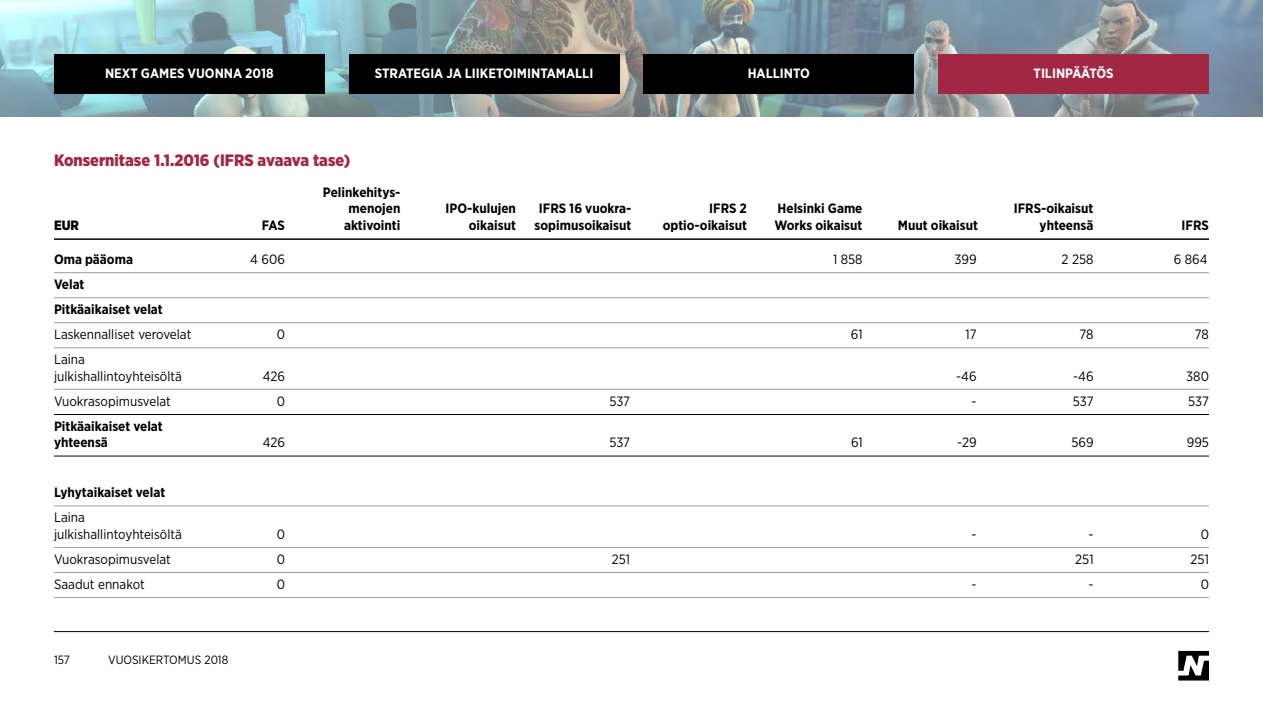
<style>
.page{position:relative;width:1263px;height:711px;background:#fff}
.page>*{position:absolute;margin:0;border:0;box-sizing:border-box;transform-origin:0 0}
.t1{font:900 16.5px "Gotham Narrow";color:#a02842}
.t2{font:700 13.5px/16.5px "Gotham Narrow";color:#000;text-align:right}
.t3{font:13.5px/16.5px "Gotham Narrow";color:#000}
.t4{font:700 13.5px "Gotham Narrow";color:#fff}
.t5{font:900 13.5px "Gotham Narrow";color:#000}
.t6{font:12px "Gotham Narrow";color:#000}
</style>
<div class="page">
<hr style="left:54px;top:631px;width:1155px;height:1px;background:#000">
<svg style="left:1178px;top:650px;width:31px;height:30px"></svg>
<img style="left:0;top:0;width:1263px;height:116px">
<hr style="left:54px;top:272px;width:1155px;height:1px;background:#9d9d9c">
<hr style="left:54px;top:297px;width:1155px;height:1px;background:#9d9d9c">
<hr style="left:54px;top:322px;width:1155px;height:1px;background:#9d9d9c">
<hr style="left:54px;top:347px;width:1155px;height:1px;background:#9d9d9c">
<hr style="left:54px;top:389px;width:1155px;height:1px;background:#9d9d9c">
<hr style="left:54px;top:414px;width:1155px;height:1px;background:#000">
<hr style="left:54px;top:455px;width:1155px;height:1px;background:#000">
<hr style="left:54px;top:505px;width:1155px;height:1px;background:#9d9d9c">
<hr style="left:54px;top:547px;width:1155px;height:1px;background:#9d9d9c">
<hr style="left:54px;top:572px;width:1155px;height:1px;background:#9d9d9c">
<hr style="left:54px;top:597px;width:1155px;height:1px;background:#9d9d9c">
<hr style="left:54px;top:238px;width:1155px;height:2px;background:#000">
<div style="left:938px;top:54px;width:271px;height:39px;background:#a02842"></div>
<div style="left:54px;top:54px;width:271px;height:39px;background:#000"></div>
<div style="left:349px;top:54px;width:270px;height:39px;background:#000"></div>
<div style="left:643px;top:54px;width:271px;height:39px;background:#000"></div>
<p class="t4" style="left:105px;top:65px;width:170px">NEXT GAMES VUONNA 2018</p>
<p class="t4" style="left:375px;top:65px;width:220px">STRATEGIA JA LIIKETOIMINTAMALLI</p>
<p class="t4" style="left:748px;top:65px;width:64px">HALLINTO</p>
<p class="t4" style="left:1033px;top:65px;width:82px">TILINPÄÄTÖS</p>
<p class="t1" style="left:54px;top:149px;width:298px">Konsernitase 1.1.2016 (IFRS avaava tase)</p>
<p class="t2" style="left:323px;top:184px;width:79px">Pelinkehitys&shy;menojen</p>
<p class="t5" style="left:54px;top:216px;width:27px">EUR</p>
<p class="t2" style="left:262px;top:217px;width:25px">FAS</p>
<p class="t2" style="left:344px;top:217px;width:58px">aktivointi</p>
<p class="t2" style="left:446px;top:200px;width:72px">IPO-kulujen oikaisut</p>
<p class="t2" style="left:534px;top:200px;width:98px;text-align:center">IFRS 16 vuokra&shy;sopimusoikaisut</p>
<p class="t2" style="left:663px;top:200px;width:86px">IFRS 2 optio-oikaisut</p>
<p class="t2" style="left:774px;top:200px;width:90px;text-align:left">Helsinki Game<br>Works oikaisut</p>
<p class="t2" style="left:898px;top:217px;width:82px">Muut oikaisut</p>
<p class="t2" style="left:1014px;top:200px;width:81px">IFRS-oikaisut yhteensä</p>
<p class="t2" style="left:1181px;top:217px;width:29px">IFRS</p>
<p class="t2" style="left:54px;top:251px;width:81px">Oma pääoma</p>
<p class="t3" style="left:250px;top:250px;width:36px">4 606</p>
<p class="t3" style="left:833px;top:250px;width:31px">1 858</p>
<p class="t3" style="left:954px;top:250px;width:24px">399</p>
<p class="t3" style="left:1061px;top:250px;width:34px">2 258</p>
<p class="t3" style="left:1174px;top:250px;width:35px">6 864</p>
<p class="t2" style="left:54px;top:271px;width:110px;line-height:25px;text-align:left">Velat<br>Pitkäaikaiset velat</p>
<p class="t3" style="left:54px;top:326px;width:139px">Laskennalliset verovelat</p>
<p class="t3" style="left:277px;top:326px;width:10px">0</p>
<p class="t3" style="left:851px;top:326px;width:13px">61</p>
<p class="t3" style="left:965px;top:326px;width:13px">17</p>
<p class="t3" style="left:1079px;top:326px;width:16px">78</p>
<p class="t3" style="left:1195px;top:326px;width:16px">78</p>
<p class="t3" style="left:54px;top:351px;width:129px">Laina julkishallintoyhteisöltä</p>
<p class="t3" style="left:263px;top:367px;width:24px">426</p>
<p class="t3" style="left:956px;top:367px;width:22px">-46</p>
<p class="t3" style="left:1073px;top:367px;width:22px">-46</p>
<p class="t3" style="left:1186px;top:367px;width:24px">380</p>
<p class="t3" style="left:54px;top:392px;width:118px">Vuokrasopimusvelat</p>
<p class="t3" style="left:277px;top:392px;width:10px">0</p>
<p class="t3" style="left:609px;top:392px;width:22px">537</p>
<p class="t3" style="left:972px;top:392px;width:7px">-</p>
<p class="t3" style="left:1073px;top:392px;width:22px">537</p>
<p class="t3" style="left:1188px;top:392px;width:22px">537</p>
<p class="t2" style="left:54px;top:417px;width:110px;text-align:left">Pitkäaikaiset velat yhteensä</p>
<p class="t3" style="left:263px;top:434px;width:24px">426</p>
<p class="t3" style="left:609px;top:434px;width:22px">537</p>
<p class="t3" style="left:851px;top:434px;width:13px">61</p>
<p class="t3" style="left:957px;top:434px;width:21px">-29</p>
<p class="t3" style="left:1071px;top:434px;width:24px">569</p>
<p class="t3" style="left:1187px;top:434px;width:24px">995</p>
<p class="t2" style="left:54px;top:484px;width:113px">Lyhytaikaiset velat</p>
<p class="t3" style="left:54px;top:509px;width:129px">Laina julkishallintoyhteisöltä</p>
<p class="t3" style="left:277px;top:525px;width:10px">0</p>
<p class="t3" style="left:971px;top:525px;width:7px">-</p>
<p class="t3" style="left:1088px;top:525px;width:7px">-</p>
<p class="t3" style="left:1201px;top:525px;width:10px">0</p>
<p class="t3" style="left:54px;top:550px;width:118px">Vuokrasopimusvelat</p>
<p class="t3" style="left:277px;top:550px;width:10px">0</p>
<p class="t3" style="left:612px;top:550px;width:20px">251</p>
<p class="t3" style="left:1075px;top:550px;width:20px">251</p>
<p class="t3" style="left:1190px;top:550px;width:20px">251</p>
<p class="t3" style="left:54px;top:575px;width:92px">Saadut ennakot</p>
<p class="t3" style="left:277px;top:575px;width:10px">0</p>
<p class="t3" style="left:971px;top:575px;width:7px">-</p>
<p class="t3" style="left:1088px;top:575px;width:7px">-</p>
<p class="t3" style="left:1201px;top:575px;width:10px">0</p>
<p class="t6" style="left:54px;top:652px;width:17px">157</p>
<p class="t6" style="left:108px;top:652px;width:122px">VUOSIKERTOMUS 2018</p>
</div>
